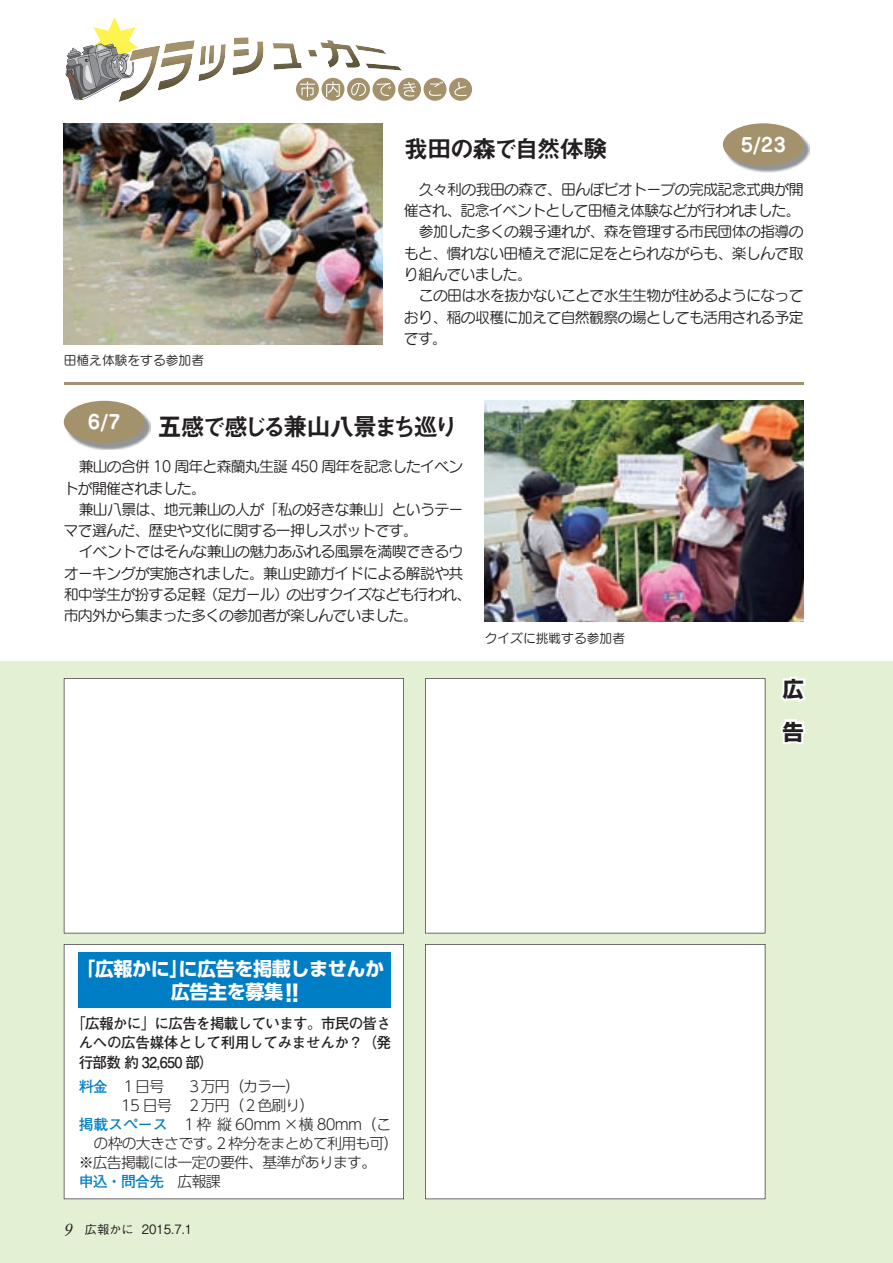
<style>
.page{position:relative;width:893px;height:1263px;background:#fff}
.page>*{position:absolute;margin:0;border:0;box-sizing:border-box;transform-origin:0 0}
.t1{font:24.45px "Midashi Go Pr 6 N MB31";letter-spacing:-.135em;color:#231f20}
.t2{font:24.45px "Midashi Go Pr 6 N MB31";letter-spacing:-.08em;color:#231f20}
.t3{font:700 21.3px/42.5px "Shin Go Pr 6 N";color:#231f20}
.t4{font:700 19.2px/23.4px "UD Shin Go Pro";letter-spacing:-.025em;color:#fff;text-align:center}
.t5{font:19.2px "Seurat Pro N B";color:#fff}
.t6{font:14.85px/21.3px "Seurat Pro N M";letter-spacing:-.045em;color:#231f20}
.t7{font:300 14.85px "UD Shin Go Pro";letter-spacing:-.05em;color:#231f20}
.t8{font:700 14.85px/19.2px "Futo Go B101 Pr 6 N";letter-spacing:-.05em;color:#231f20;text-align:justify}
.t9{font:700 14.85px "Futo Go B101 Pr 6 N";color:#007ec5}
.t10{font:500 12.9px "Gothic BBB Pr 6 N";color:#231f20;scale:.91 1}
.t11{font:12.75px "Seurat Pro N M";color:#231f20}
.s1{font-size:22.95px}
.s2{font-family:"Futo Go B101 Pr 6 N";font-weight:700;color:#007ec5}
.s3{font-family:"UD Shin Go Pro";font-weight:300;color:#231f20}
.s4{font-family:"Garamond Premr Pro";font-weight:400;font-style:italic;font-size:18px}
.s5{font-size:12.15px}
</style>
<div class="page">
<div style="left:0;top:661px;width:893px;height:602px;background:#e4f0d4"></div>
<div style="left:425px;top:944px;width:340px;height:255px;background:#fff"></div>
<div style="left:425px;top:678px;width:340px;height:255px;background:#fff"></div>
<svg style="left:780px;top:676px;width:26px;height:26px"></svg>
<svg style="left:780px;top:719px;width:25px;height:25px"></svg>
<div style="left:64px;top:678px;width:340px;height:255px;background:#fff"></div>
<img style="left:725px;top:127px;width:85px;height:45px">
<div style="left:723px;top:123px;width:81px;height:43px;background:#a4926d;border-radius:50%"></div>
<img style="left:66px;top:403px;width:85px;height:46px">
<div style="left:64px;top:401px;width:81px;height:42px;background:#a4926d;border-radius:50%"></div>
<img style="left:64px;top:123px;width:319px;height:221px">
<img style="left:485px;top:401px;width:319px;height:221px">
<div style="left:398px;top:78px;width:23px;height:23px;background:#a4926d;border-radius:50%"></div>
<svg style="left:65px;top:17px;width:351px;height:85px"></svg>
<div style="left:424px;top:78px;width:22px;height:23px;background:#a4926d;border-radius:50%"></div>
<svg style="left:429px;top:81px;width:14px;height:15px"></svg>
<div style="left:449px;top:78px;width:23px;height:23px;background:#a4926d;border-radius:50%"></div>
<svg style="left:454px;top:82px;width:13px;height:14px"></svg>
<div style="left:64px;top:944px;width:340px;height:255px;background:#fff"></div>
<div style="left:79px;top:952px;width:312px;height:56px;background:#007ec5"></div>
<hr style="left:64px;top:382px;width:740px;height:3px;background:#a4926d">
<h1 class="t2" style="left:404px;top:129px;width:205px">我田の森で自然体験</h1>
<p class="t5" style="left:741px;top:131px;width:46px">5/23</p>
<p class="t11" style="left:64px;top:352px;width:142px">田植え体験をする参加者</p>
<p class="t6" style="left:419px;top:178px;width:386px">久々利の我田の森で、田んぼビオトープの完成記念式典が開</p>
<p class="t6" style="left:404px;top:199px;width:398px">催され、記念イベントとして田植え体験などが行われました。</p>
<p class="t6" style="left:419px;top:221px;width:386px">参加した多くの親子連れが、森を管理する市民団体の指導の</p>
<p class="t6" style="left:404px;top:242px;width:401px">もと、慣れない田植えで泥に足をとられながらも、楽しんで取</p>
<p class="t6" style="left:404px;top:263px;width:129px">り組んでいました。</p>
<p class="t6" style="left:419px;top:285px;width:386px">この田は水を抜かないことで水生生物が住めるようになって</p>
<p class="t6" style="left:404px;top:306px;width:401px">おり、稲の収穫に加えて自然観察の場としても活用される予定</p>
<p class="t6" style="left:404px;top:327px;width:45px">です。</p>
<p class="t5" style="left:88px;top:409px;width:34px">6/7</p>
<h1 class="t1" style="left:157px;top:407px;width:302px">五感で感じる兼山八景まち巡り</h1>
<p class="t6" style="left:64px;top:456px;width:401px;text-indent:15px">兼山の合併 10 周年と森蘭丸生誕 450 周年を記念したイベントが開催されました。</p>
<p class="t6" style="left:64px;top:498px;width:401px;text-indent:15px">兼山八景は、地元兼山の人が「私の好きな兼山」というテーマで選んだ、歴史や文化に関する一押しスポットです。</p>
<p class="t6" style="left:64px;top:541px;width:409px;text-indent:15px">イベントではそんな兼山の魅力あふれる風景を満喫できるウオーキングが実施されました。兼山史跡ガイドによる解説や共和中学生が扮する足軽（足ガール）の出すクイズなども行われ、市内外から集まった多くの参加者が楽しんでいました。</p>
<p class="t11" style="left:485px;top:630px;width:142px">クイズに挑戦する参加者</p>
<p class="t4" style="left:76px;top:956px;width:310px">「広報かに」に広告を掲載しませんか広告主を募集<span class="s1">!!</span></p>
<p class="t8" style="left:79px;top:1013px;width:314px;text-indent:-7px">「広報かに」に広告を掲載しています。市民の皆さんへの広告媒体として利用してみませんか？（発行部数 約 32,650 部）</p>
<p class="t7" style="left:79px;top:1074px;width:87px"><span class="s2">料金</span>　１日号</p>
<p class="t7" style="left:187px;top:1074px;width:115px">３万円（カラー）</p>
<p class="t7" style="left:79px;top:1093px;width:237px">　　　15 日号 ２万円（２色刷り）</p>
<p class="t7" style="left:79px;top:1112px;width:314px"><span class="s2">掲載スペース</span>　１枠 縦 60mm ×横 80mm（こ</p>
<p class="t7" style="left:94px;top:1131px;width:307px">の枠の大きさです。2 枠分をまとめて利用も可）</p>
<p class="t7" style="left:79px;top:1150px;width:299px">※広告掲載には一定の要件、基準があります。</p>
<p class="t9" style="left:79px;top:1170px;width:144px">申込・問合先 <span class="s3">広報課</span></p>
<p class="t10" style="left:64px;top:1219px;width:143px"><span class="s4">9</span><span class="s5">　広報かに</span> 2015.7.1</p>
<h2 class="t3" style="left:782px;top:667px;width:22px">広告</h2>
</div>
